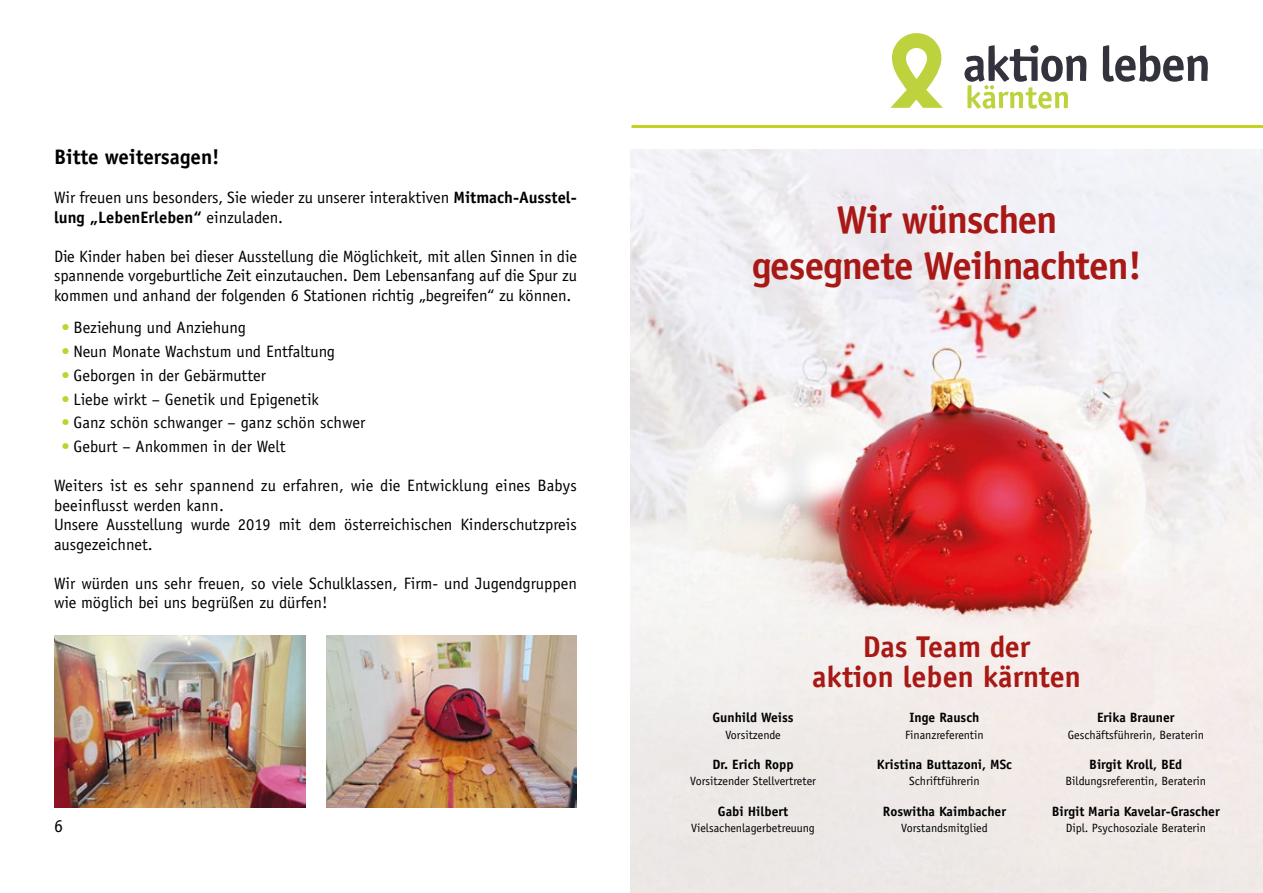
<style>
.page{position:relative;width:1263px;height:893px;background:#fff}
.page>*{position:absolute;margin:0;border:0;box-sizing:border-box;transform-origin:0 0}
.t1{font:700 39px/46.5px "Officina Sans LT";letter-spacing:-.02em;color:#a81815;text-align:center}
.t2{font:700 30px/30px "Officina Sans LT";color:#a81815;text-align:center}
.t3{font:700 21px "Officina Sans Std";color:#000}
.t4{font:18px "Officina Sans Std";color:#000}
.t5{font:16.5px/19.5px "Officina Sans Std";color:#000}
.t6{font:700 13.5px "Officina Sans Std";color:#000}
.t7{font:12px "Officina Sans Std";color:#000}
.s1{font-weight:700}
.s2{color:#bed12c}
</style>
<div class="page">
<hr style="left:631px;top:125px;width:632px;height:3px;background:#c4d322">
<svg style="left:964px;top:45px;width:244px;height:64px"></svg>
<svg style="left:890px;top:33px;width:53px;height:75px"></svg>
<img style="left:54px;top:635px;width:251px;height:173px">
<img style="left:326px;top:635px;width:251px;height:173px">
<img style="left:630px;top:149px;width:633px;height:744px">
<p class="t3" style="left:54px;top:144px;width:167px">Bitte weitersagen!</p>
<p class="t5" style="left:54px;top:188px;width:524px">Wir freuen uns besonders, Sie wieder zu unserer interaktiven <span class="s1">Mitmach-Ausstel&shy;lung „LebenErleben“</span> einzuladen.</p>
<p class="t5" style="left:54px;top:246px;width:524px;text-align:justify">Die Kinder haben bei dieser Ausstellung die Möglichkeit, mit allen Sinnen in die spannende vorgeburtliche Zeit einzutauchen. Dem Lebensanfang auf die Spur zu kommen und anhand der folgenden 6 Stationen richtig „begreifen“ zu können.</p>
<p class="t5" style="left:62px;top:318px;width:186px"><span class="s2">•</span> Beziehung und Anziehung</p>
<p class="t5" style="left:62px;top:342px;width:275px"><span class="s2">•</span> Neun Monate Wachstum und Entfaltung</p>
<p class="t5" style="left:62px;top:366px;width:206px"><span class="s2">•</span> Geborgen in der Gebärmutter</p>
<p class="t5" style="left:62px;top:389px;width:259px"><span class="s2">•</span> Liebe wirkt – Genetik und Epigenetik</p>
<p class="t5" style="left:62px;top:413px;width:305px"><span class="s2">•</span> Ganz schön schwanger – ganz schön schwer</p>
<p class="t5" style="left:62px;top:437px;width:226px"><span class="s2">•</span> Geburt – Ankommen in der Welt</p>
<p class="t5" style="left:54px;top:476px;width:524px">Weiters ist es sehr spannend zu erfahren, wie die Entwicklung eines Babys beeinflusst werden kann.<br>Unsere Ausstellung wurde 2019 mit dem österreichischen Kinderschutzpreis ausgezeichnet.</p>
<p class="t5" style="left:54px;top:573px;width:524px">Wir würden uns sehr freuen, so viele Schulklassen, Firm- und Jugendgruppen wie möglich bei uns begrüßen zu dürfen!</p>
<p class="t4" style="left:54px;top:815px;width:10px">6</p>
<h1 class="t1" style="left:752px;top:196px;width:391px">Wir wünschen gesegnete Weihnachten!</h1>
<p class="t6" style="left:712px;top:709px;width:83px">Gunhild Weiss</p>
<p class="t7" style="left:725px;top:727px;width:57px">Vorsitzende</p>
<h2 class="t2" style="left:812px;top:631px;width:270px">Das Team der<br>aktion leben kärnten</h2>
<p class="t6" style="left:909px;top:709px;width:71px">Inge Rausch</p>
<p class="t7" style="left:905px;top:727px;width:80px">Finanzreferentin</p>
<p class="t6" style="left:1097px;top:709px;width:79px">Erika Brauner</p>
<p class="t7" style="left:1068px;top:727px;width:138px">Geschäftsführerin, Beraterin</p>
<p class="t6" style="left:712px;top:756px;width:83px">Dr. Erich Ropp</p>
<p class="t7" style="left:690px;top:774px;width:127px">Vorsitzender Stellvertreter</p>
<p class="t6" style="left:718px;top:803px;width:72px">Gabi Hilbert</p>
<p class="t7" style="left:691px;top:821px;width:125px">Vielsachenlagerbetreuung</p>
<p class="t6" style="left:877px;top:756px;width:136px">Kristina Buttazoni, MSc</p>
<p class="t7" style="left:909px;top:774px;width:72px">Schriftführerin</p>
<p class="t6" style="left:883px;top:803px;width:125px">Roswitha Kaimbacher</p>
<p class="t7" style="left:901px;top:821px;width:88px">Vorstandsmitglied</p>
<p class="t6" style="left:1089px;top:756px;width:95px">Birgit Kroll, BEd</p>
<p class="t7" style="left:1065px;top:774px;width:142px">Bildungsreferentin, Beraterin</p>
<p class="t6" style="left:1052px;top:803px;width:169px">Birgit Maria Kavelar-Grascher</p>
<p class="t7" style="left:1066px;top:821px;width:142px">Dipl. Psychosoziale Beraterin</p>
</div>
